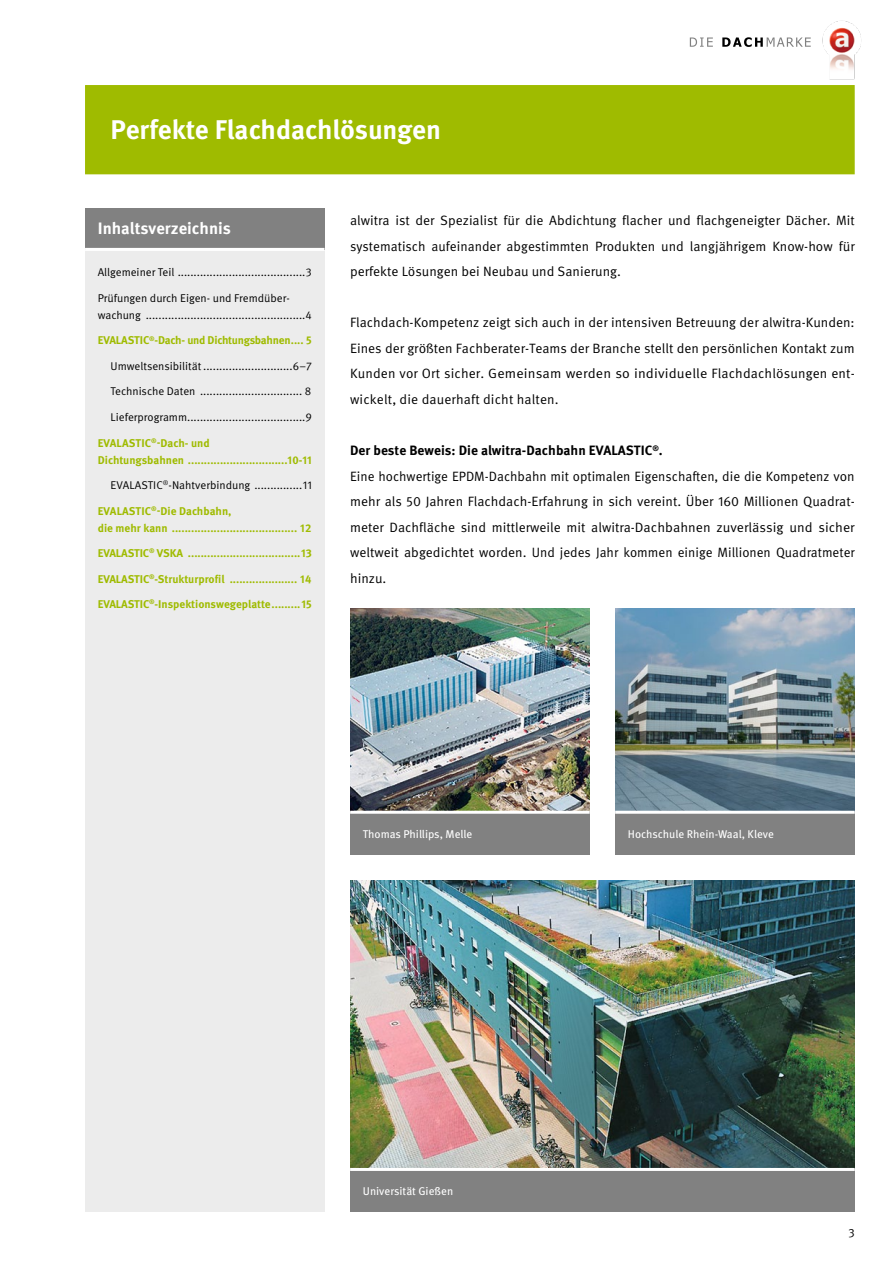
<style>
.page{position:relative;width:893px;height:1263px;background:#fff}
.page>*{position:absolute;margin:0;border:0;box-sizing:border-box;transform-origin:0 0}
.t1{font:700 27px "Meta Pro";letter-spacing:-.005em;color:#fff}
.t2{font:700 16.5px "Meta Pro";color:#fff}
.t3{font:13.5px/25.5px "Meta Pro";color:#000;text-align:justify}
.t4{font:12px "Meta Pro";color:#000}
.t5{font:11.25px/17px "Meta Pro";color:#000}
.t6{font:700 11.25px/17px "Meta Pro";color:#9fbb00}
.t7{font:11.25px "Meta Pro";color:#fff}
.t8{font:700 11.25px "Meta Pro";letter-spacing:-.02em;color:#9fbb00}
.s1{font-weight:700}
</style>
<div class="page">
<img style="left:822px;top:20px;width:40px;height:60px">
<svg style="left:690px;top:38px;width:23px;height:9px"></svg>
<svg style="left:722px;top:37px;width:89px;height:10px"></svg>
<img style="left:350px;top:880px;width:505px;height:288px">
<img style="left:350px;top:608px;width:240px;height:203px">
<div style="left:350px;top:812px;width:240px;height:43px;background:#818181"></div>
<hr style="left:350px;top:811px;width:240px;height:3px;background:#fff">
<div style="left:85px;top:208px;width:239px;height:43px;background:#818181"></div>
<div style="left:85px;top:251px;width:239px;height:961px;background:#ececec"></div>
<div style="left:85px;top:85px;width:770px;height:89px;background:#9fbb00"></div>
<hr style="left:85px;top:248px;width:239px;height:3px;background:#fff">
<img style="left:615px;top:608px;width:240px;height:203px">
<div style="left:615px;top:812px;width:240px;height:43px;background:#818181"></div>
<hr style="left:615px;top:811px;width:240px;height:3px;background:#fff">
<div style="left:350px;top:1169px;width:505px;height:43px;background:#818181"></div>
<hr style="left:350px;top:1168px;width:505px;height:3px;background:#fff">
<h1 class="t1" style="left:111px;top:113px;width:332px">Perfekte Flachdachlösungen</h1>
<p class="t2" style="left:98px;top:218px;width:135px">Inhaltsverzeichnis</p>
<p class="t5" style="left:98px;top:264px;width:216px">Allgemeiner Teil ........................................3</p>
<p class="t5" style="left:98px;top:290px;width:216px">Prüfungen durch Eigen- und Fremdüber&shy;wachung ..................................................4</p>
<p class="t6" style="left:98px;top:332px;width:13px">Evalastic</p>
<p class="t8" style="left:149px;top:333px;width:164px"><sup>®</sup>-Dach- und Dichtungsbahnen.... 5</p>
<p class="t5" style="left:111px;top:358px;width:203px">Umweltsensibilität ............................6–7</p>
<p class="t5" style="left:111px;top:383px;width:202px">Technische Daten ................................ 8</p>
<p class="t5" style="left:111px;top:409px;width:203px">Lieferprogramm.....................................9</p>
<p class="t6" style="left:98px;top:434px;width:216px">EVALASTIC<sup>®</sup>-Dach- und<br>Dichtungsbahnen ...............................10-11</p>
<p class="t5" style="left:111px;top:477px;width:13px">Evalastic</p>
<p class="t5" style="left:163px;top:477px;width:150px"><sup>®</sup>-Nahtverbindung ...............11</p>
<p class="t6" style="left:98px;top:502px;width:215px">EVALASTIC<sup>®</sup>-Die Dachbahn,<br>die mehr kann ....................................... 12</p>
<p class="t6" style="left:98px;top:545px;width:13px">Evalastic</p>
<p class="t6" style="left:149px;top:545px;width:164px"><sup>®</sup> VSKA ...................................13</p>
<p class="t6" style="left:98px;top:570px;width:13px">Evalastic</p>
<p class="t6" style="left:149px;top:570px;width:164px"><sup>®</sup>-Strukturprofil ..................... 14</p>
<p class="t6" style="left:98px;top:596px;width:13px">Evalastic</p>
<p class="t6" style="left:149px;top:596px;width:164px"><sup>®</sup>-Inspektionswegeplatte.........15</p>
<p class="t3" style="left:350px;top:208px;width:506px">alwitra ist der Spezialist für die Abdichtung flacher und flachgeneigter Dächer. Mit systematisch aufeinander abgestimmten Produkten und langjährigem Know-how für perfekte Lösungen bei Neubau und Sanierung.</p>
<p class="t3" style="left:350px;top:310px;width:506px">Flachdach-Kompetenz zeigt sich auch in der intensiven Betreuung der alwitra-Kunden:<br>Eines der größten Fachberater-Teams der Branche stellt den persönlichen Kontakt zum Kunden vor Ort sicher. Gemeinsam werden so individuelle Flachdachlösungen ent&shy;wickelt, die dauerhaft dicht halten.</p>
<p class="t3" style="left:350px;top:438px;width:506px;text-align:left"><span class="s1">Der beste Beweis: Die alwitra-Dachbahn EVALASTIC</span><sup>®</sup><span class="s1">.<br></span>Eine hochwertige EPDM-Dachbahn mit optimalen Eigenschaften, die die Kompetenz von mehr als 50 Jahren Flachdach-Erfahrung in sich vereint. Über 160 Millionen Quadrat&shy;meter Dachfläche sind mittlerweile mit alwitra-Dachbahnen zuverlässig und sicher weltweit abgedichtet worden. Und jedes Jahr kommen einige Millionen Quadratmeter hinzu.</p>
<p class="t7" style="left:363px;top:827px;width:111px">Thomas Phillips, Melle</p>
<p class="t7" style="left:628px;top:827px;width:148px">Hochschule Rhein-Waal, Kleve</p>
<p class="t7" style="left:363px;top:1184px;width:92px">Universität Gießen</p>
<p class="t4" style="left:848px;top:1225px;width:8px">3</p>
</div>
